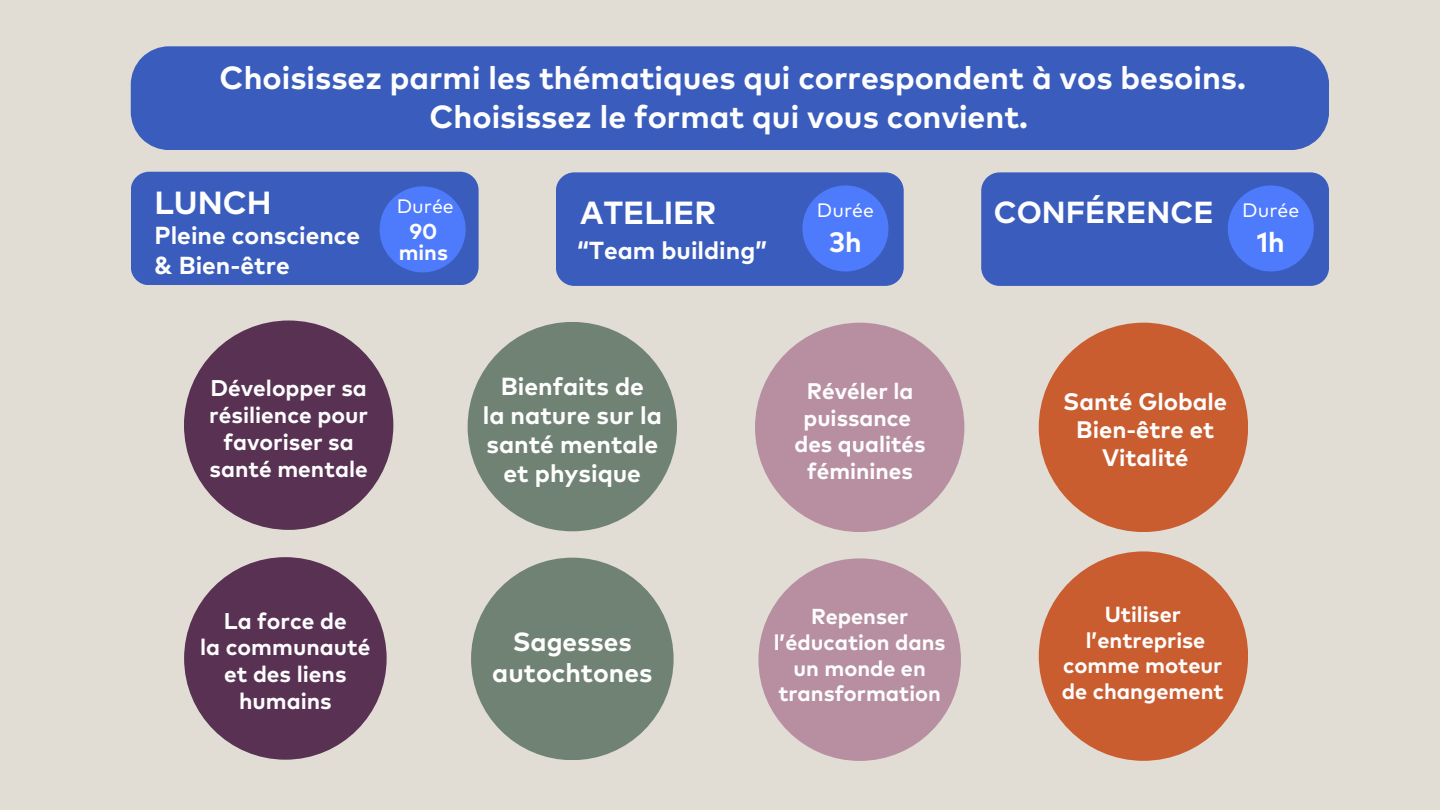
<style>
.page{position:relative;width:1440px;height:810px;background:#e1ddd5}
.page>*{position:absolute;margin:0;border:0;box-sizing:border-box;transform-origin:0 0}
.t1{font:700 32px/38.2px "Mark Pro";color:#fefeff;text-align:center}
.t2{font:700 30.4px "Mark Pro";color:#fefeff}
.t3{font:700 28px "Mark Pro";color:#fefeff}
.t4{font:700 26.2px/31px "Mark Pro";color:#fefeff;text-align:center}
.t5{font:700 24.7px/29.2px "Mark Pro";color:#fefeff;text-align:center}
.t6{font:700 24.6px "Mark Pro";color:#fefeff}
.t7{font:700 23.9px/28.2px "Mark Pro";color:#fefeff;text-align:center}
.t8{font:700 22.8px/26.9px "Mark Pro";color:#fefeff;text-align:center}
.t9{font:700 22.6px/26.7px "Mark Pro";color:#fefeff;text-align:center}
.t10{font:700 21.8px/25.7px "Mark Pro";color:#fefeff;text-align:center}
.t11{font:700 21.7px/25.6px "Mark Pro";color:#fefeff;text-align:center}
.t12{font:700 21.6px/21.6px "Mark Pro";color:#fefeff;text-align:center}
.t13{font:19.5px "Mark Pro";color:#fefeff}
</style>
<div class="page">
<div style="left:131px;top:46px;width:1198px;height:104px;background:#3a5dbd"></div>
<div style="left:184px;top:321px;width:209px;height:209px;background:#583153;border-radius:50%"></div>
<div style="left:468px;top:322px;width:209px;height:209px;background:#708274;border-radius:50%"></div>
<div style="left:755px;top:323px;width:209px;height:209px;background:#b88fa0;border-radius:50%"></div>
<div style="left:1039px;top:323px;width:209px;height:209px;background:#ca5d2f;border-radius:50%"></div>
<div style="left:1039px;top:551px;width:209px;height:210px;background:#ca5d2f;border-radius:50%"></div>
<div style="left:184px;top:557px;width:203px;height:203px;background:#583153;border-radius:50%"></div>
<div style="left:471px;top:558px;width:203px;height:202px;background:#708274;border-radius:50%"></div>
<div style="left:758px;top:558px;width:203px;height:203px;background:#b88fa0;border-radius:50%"></div>
<div style="left:131px;top:172px;width:347px;height:113px;background:#3a5dbd;border-radius:18px"></div>
<div style="left:380px;top:186px;width:86px;height:86px;background:#4e7bfc;border-radius:50%"></div>
<div style="left:556px;top:172px;width:348px;height:114px;background:#3a5dbd;border-radius:18px"></div>
<div style="left:802px;top:185px;width:86px;height:86px;background:#4e7bfc;border-radius:50%"></div>
<div style="left:981px;top:172px;width:348px;height:114px;background:#3a5dbd;border-radius:18px"></div>
<div style="left:1228px;top:185px;width:86px;height:86px;background:#4e7bfc;border-radius:50%"></div>
<p class="t1" style="left:220px;top:61px;width:1028px">Choisissez parmi les thématiques qui correspondent à vos besoins.<br>Choisissez le format qui vous convient.</p>
<p class="t1" style="left:154px;top:186px;width:119px">LUNCH</p>
<p class="t2" style="left:994px;top:199px;width:222px">CONFÉRENCE</p>
<p class="t13" style="left:397px;top:197px;width:59px">Durée</p>
<p class="t12" style="left:399px;top:221px;width:51px">90 mins</p>
<p class="t1" style="left:580px;top:196px;width:138px">ATELIER</p>
<p class="t6" style="left:577px;top:239px;width:192px">“Team building”</p>
<p class="t13" style="left:817px;top:202px;width:59px">Durée</p>
<p class="t3" style="left:829px;top:230px;width:34px">3h</p>
<p class="t13" style="left:1242px;top:202px;width:59px">Durée</p>
<p class="t6" style="left:154px;top:225px;width:207px">Pleine conscience</p>
<p class="t3" style="left:1257px;top:230px;width:30px">1h</p>
<p class="t6" style="left:154px;top:254px;width:137px">&amp; Bien-être</p>
<p class="t8" style="left:209px;top:376px;width:160px">Développer sa résilience pour favoriser sa santé mentale</p>
<p class="t5" style="left:483px;top:373px;width:181px">Bienfaits de<br>la nature sur la santé mentale et physique</p>
<p class="t8" style="left:200px;top:609px;width:172px">La force de<br>la communauté et des liens humains</p>
<p class="t4" style="left:492px;top:627px;width:161px">Sagesses autochtones</p>
<p class="t9" style="left:794px;top:379px;width:133px">Révéler la puissance des qualités féminines</p>
<p class="t11" style="left:774px;top:605px;width:173px">Repenser l’éducation dans un monde en transformation</p>
<p class="t7" style="left:1063px;top:389px;width:165px">Santé Globale<br>Bien-être et<br>Vitalité</p>
<p class="t10" style="left:1062px;top:603px;width:163px">Utiliser l’entreprise comme moteur de changement</p>
</div>
